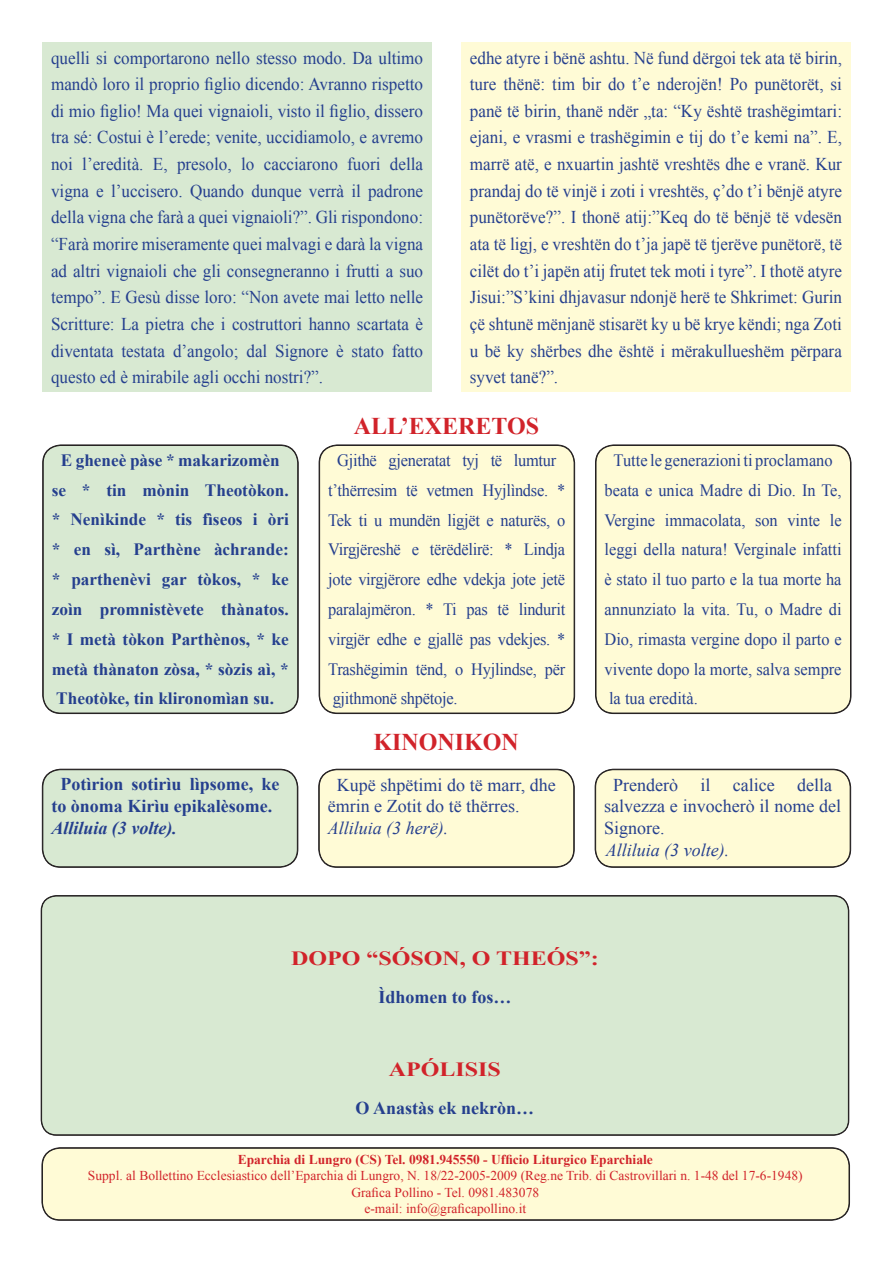
<style>
.page{position:relative;width:893px;height:1263px;background:#fff}
.page>*{position:absolute;margin:0;border:0;box-sizing:border-box;transform-origin:0 0}
.Normale{font:700 24px "Times New Roman";color:#d1232a}
.Titolo_1{font:700 20.1px "Times New Roman";color:#d1232a;scale:1.19 1}
.Normale-2{font:18px/26.7px "Times New Roman";color:#253f8e;text-align:justify;scale:.95 1}
.Normale-3{font:18px/21.6px "Times New Roman";color:#253f8e}
.Normale-4{font:700 18px/21.6px "Times New Roman";color:#253f8e;text-align:center}
.Normale-5{font:italic 18px "Times New Roman";color:#253f8e}
.Normale-6{font:italic 700 18px "Times New Roman";color:#253f8e}
.Normale-7{font:17.25px/29.8px "Times New Roman";letter-spacing:-.015em;color:#253f8e;scale:.95 1}
.Normale-8{font:700 17.25px/29.8px "Times New Roman";color:#253f8e;text-align:center}
.Normale-9{font:13.5px "Times New Roman";color:#d1232a}
.Normale-10{font:700 13.5px "Times New Roman";color:#d1232a}
</style>
<div class="page">
<div style="left:42px;top:1148px;width:807px;height:72px;background:#fffbd6;border-radius:18px"></div>
<div style="left:42px;top:1148px;width:807px;height:72px;border:1px solid #231f20;border-radius:18px"></div>
<div style="left:43px;top:445px;width:255px;height:268px;background:#d8e9d2;border-radius:18px"></div>
<div style="left:43px;top:445px;width:255px;height:268px;border:1px solid #231f20;border-radius:18px"></div>
<div style="left:319px;top:445px;width:255px;height:268px;background:#fffbd6;border-radius:18px"></div>
<div style="left:320px;top:445px;width:254px;height:268px;border:1px solid #231f20;border-radius:18px"></div>
<div style="left:596px;top:445px;width:255px;height:268px;background:#fffbd6;border-radius:18px"></div>
<div style="left:596px;top:445px;width:255px;height:268px;border:1px solid #231f20;border-radius:18px"></div>
<div style="left:43px;top:769px;width:255px;height:98px;background:#d8e9d2;border-radius:18px"></div>
<div style="left:43px;top:770px;width:254px;height:97px;border:1px solid #231f20;border-radius:18px"></div>
<div style="left:319px;top:769px;width:255px;height:98px;background:#fffbd6;border-radius:18px"></div>
<div style="left:319px;top:770px;width:255px;height:97px;border:1px solid #231f20;border-radius:18px"></div>
<div style="left:595px;top:769px;width:255px;height:98px;background:#fffbd6;border-radius:18px"></div>
<div style="left:596px;top:770px;width:254px;height:97px;border:1px solid #231f20;border-radius:18px"></div>
<div style="left:41px;top:896px;width:808px;height:239px;background:#d8e9d2;border-radius:15px"></div>
<div style="left:42px;top:896px;width:806px;height:239px;border:1px solid #231f20;border-radius:15px"></div>
<div style="left:43px;top:43px;width:389px;height:349px;background:#d8e9d2"></div>
<div style="left:461px;top:43px;width:389px;height:349px;background:#fffbd6"></div>
<p class="Normale-2" style="left:51px;top:44px;width:393px">quelli si comportarono nello stesso modo. Da ultimo mandò loro il proprio figlio dicendo: Avranno rispetto di mio figlio! Ma quei vignaioli, visto il figlio, dissero tra sé: Costui è l’erede; venite, uccidiamolo, e avremo noi l’eredità. E, presolo, lo cacciarono fuori della vigna e l’uccisero. Quando dunque verrà il padrone della vigna che farà a quei vignaioli?”. Gli rispondono: “Farà morire miseramente quei malvagi e darà la vigna ad altri vignaioli che gli consegneranno i frutti a suo tempo”. E Gesù disse loro: “Non avete mai letto nelle Scritture: La pietra che i costruttori hanno scartata è diventata testata d’angolo; dal Signore è stato fatto questo ed è mirabile agli occhi nostri?”.</p>
<p class="Normale-2" style="left:470px;top:44px;width:393px">edhe atyre i bënë ashtu. Në fund dërgoi tek ata të birin, ture thënë: tim bir do t’e nderojën! Po punëtorët, si panë të birin, thanë ndër „ta: “Ky është trashëgimtari: ejani, e vrasmi e trashëgimin e tij do t’e kemi na”. E, marrë atë, e nxuartin jashtë vreshtës dhe e vranë. Kur prandaj do të vinjë i zoti i vreshtës, ç’do t’i bënjë atyre punëtorëve?”. I thonë atij:”Keq do të bënjë të vdesën ata të ligj, e vreshtën do t’ja japë të tjerëve punëtorë, të cilët do t’i japën atij frutet tek moti i tyre”. I thotë atyre Jisui:”S’kini dhjavasur ndonjë herë te Shkrimet: Gurin çë shtunë mënjanë stisarët ky u bë krye këndi; nga Zoti u bë ky shërbes dhe është i mërakullueshëm përpara syvet tanë?”.</p>
<p class="Normale" style="left:354px;top:410px;width:187px">ALL’EXERETOS</p>
<p class="Normale-8" style="left:52px;top:445px;width:239px">E gheneè pàse * makarizomèn se * tin mònin Theotòkon. * Nenìkinde * tis fìseos i òri * en sì, Parthène àchrande: * parthenèvi gar tòkos, * ke zoìn promnistèvete thànatos. * I metà tòkon Parthènos, * ke metà thànaton zòsa, * sòzis aì, *<br>Theotòke, tin klironomìan su.</p>
<p class="Normale-7" style="left:328px;top:445px;width:251px;text-indent:9px">Gjithë gjeneratat tyj të lumtur t’thërresim të vetmen Hyjlìndse. * Tek ti u mundën ligjët e naturës, o Virgjëreshë e tërëdëlirë: * Lindja jote virgjërore edhe vdekja jote jetë paralajmëron. * Ti pas të lindurit virgjër edhe e gjallë pas vdekjes. * Trashëgimin tënd, o Hyjlindse, për gjithmonë shpëtoje.</p>
<p class="Normale-7" style="left:605px;top:445px;width:251px;text-indent:9px">Tutte le generazioni ti proclamano beata e unica Madre di Dio. In Te,<br>Vergine immacolata, son vinte le leggi della natura! Verginale infatti è stato il tuo parto e la tua morte ha annunziato la vita. Tu, o Madre di<br>Dio, rimasta vergine dopo il parto e vivente dopo la morte, salva sempre la tua eredità.</p>
<p class="Normale-4" style="left:51px;top:773px;width:230px">Potìrion sotirìu lìpsome, ke to ònoma Kirìu epikalèsome.</p>
<p class="Normale-6" style="left:51px;top:815px;width:127px">Alliluia (3 volte).</p>
<p class="Normale" style="left:373px;top:725px;width:147px">KINONIKON</p>
<p class="Normale-3" style="left:328px;top:774px;width:230px;text-indent:9px">Kupë shpëtimi do të marr, dhe ëmrin e Zotit do të thërres.</p>
<p class="Normale-5" style="left:328px;top:815px;width:122px">Alliluia (3 herë).</p>
<p class="Normale-3" style="left:604px;top:774px;width:238px;text-indent:9px">Prenderò il calice della salvezza e invocherò il nome del<br>Signore.</p>
<p class="Normale-5" style="left:606px;top:837px;width:125px">Alliluia (3 volte).</p>
<p class="Titolo_1" style="left:291px;top:944px;width:260px">DOPO “SÓSON, O THEÓS”:</p>
<p class="Normale-4" style="left:378px;top:985px;width:135px">Ìdhomen to fos…</p>
<p class="Titolo_1" style="left:389px;top:1055px;width:96px">APÓLISIS</p>
<p class="Normale-4" style="left:356px;top:1096px;width:180px">O Anastàs ek nekròn…</p>
<p class="Normale-10" style="left:238px;top:1150px;width:417px">Eparchia di Lungro (CS) Tel. 0981.945550 - Ufficio Liturgico Eparchiale</p>
<p class="Normale-9" style="left:88px;top:1167px;width:716px">Suppl. al Bollettino Ecclesiastico dell’Eparchia di Lungro, N. 18/22-2005-2009 (Reg.ne Trib. di Castrovillari n. 1-48 del 17-6-1948)</p>
<p class="Normale-9" style="left:351px;top:1183px;width:189px">Grafica Pollino - Tel. 0981.483078</p>
<p class="Normale-9" style="left:364px;top:1199px;width:163px">e-mail: info@graficapollino.it</p>
</div>
